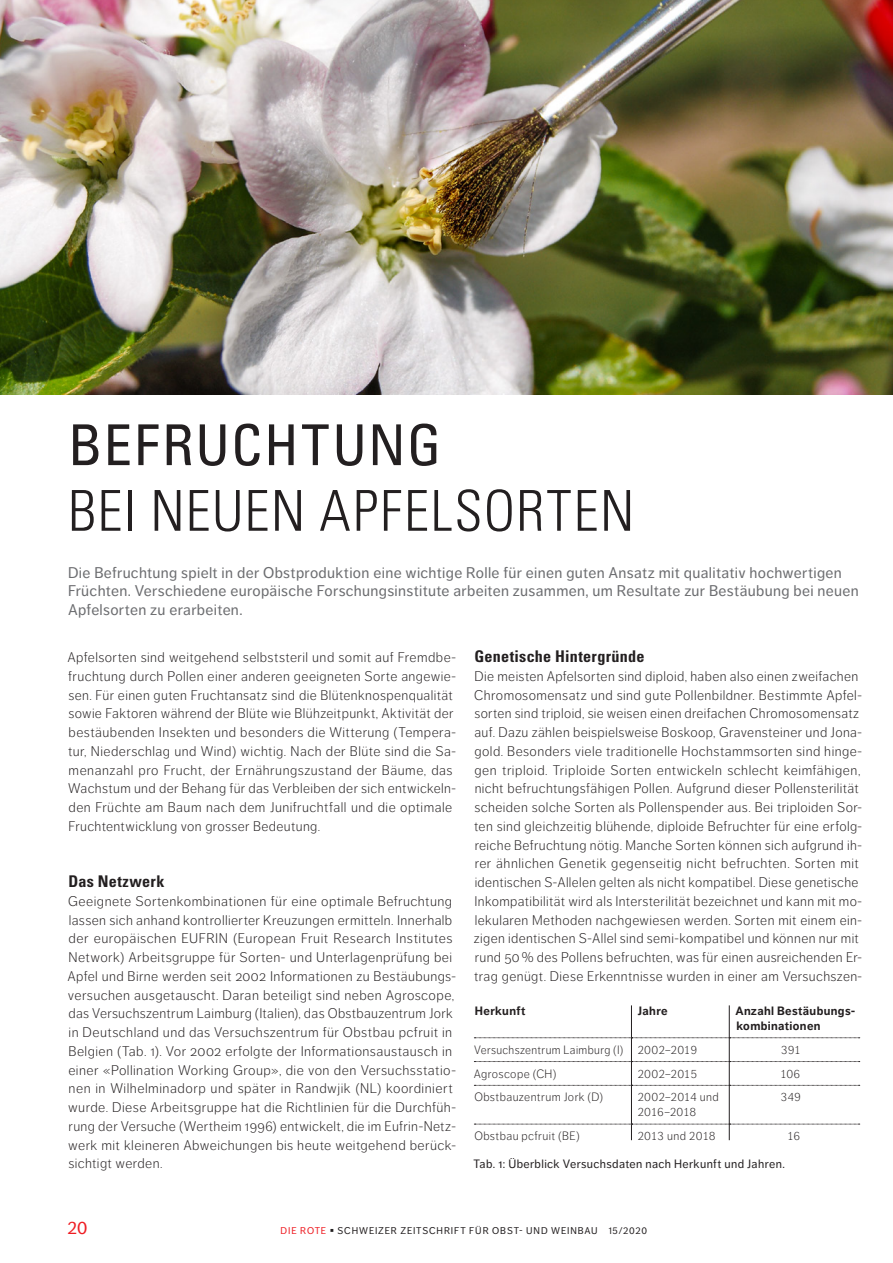
<style>
.page{position:relative;width:893px;height:1263px;background:#fff}
.page>*{position:absolute;margin:0;border:0;box-sizing:border-box;transform-origin:0 0}
.t1{font:300 condensed 56.4px "Univers";letter-spacing:.025em;color:#231f20}
.t2{font:condensed 56.4px "Univers";letter-spacing:.03em;color:#231f20}
.t3{font:18px "Dagny Pro";color:#ee1d23}
.t4{font:700 condensed 16.2px "Univers";letter-spacing:.015em;color:#231f20}
.t5{font:15.3px/18.8px "Dagny Pro";letter-spacing:.02em;color:#6c6d70}
.t6{font:300 13.8px/18.8px "Dagny Pro";letter-spacing:.03em;color:#231f20}
.t7{font:300 12px "Dagny Pro";letter-spacing:.03em;color:#231f20}
.t8{font:12px "Dagny Pro";letter-spacing:.03em;color:#231f20}
.t9{font:700 12px/15px "Dagny Pro";letter-spacing:.03em;color:#231f20}
.t10{font:300 12px/15px "Dagny Pro";letter-spacing:.005em;color:#231f20}
.t11{font:300 12px "Dagny Pro";letter-spacing:-.01em;color:#231f20}
.t12{font:9.75px "Dagny Pro";letter-spacing:.085em;color:#231f20}
.s1{color:#ee1d23}
</style>
<div class="page">
<hr style="left:631px;top:1005px;width:1px;height:32px;background:#231f20">
<hr style="left:631px;top:1085px;width:1px;height:39px;background:#231f20">
<hr style="left:729px;top:1005px;width:1px;height:33px;background:#231f20">
<svg style="left:474px;top:1037px;width:386px;height:49px"></svg>
<hr style="left:729px;top:1085px;width:1px;height:39px;background:#231f20">
<svg style="left:474px;top:1124px;width:386px;height:16px"></svg>
<img style="left:0;top:0;width:893px;height:394px">
<h1 class="t2" style="left:68px;top:409px;width:375px">BEFRUCHTUNG</h1>
<h1 class="t1" style="left:68px;top:477px;width:568px">BEI NEUEN APFELSORTEN</h1>
<p class="t5" style="left:68px;top:563px;width:792px">Die Befruchtung spielt in der Obstproduktion eine wichtige Rolle für einen guten Ansatz mit qualitativ hochwertigen<br>Früchten. Verschiedene europäische Forschungsinstitute arbeiten zusammen, um Resultate zur Bestäubung bei neuen<br>Apfelsorten zu erarbeiten.</p>
<p class="t6" style="left:67px;top:648px;width:390px">Apfelsorten sind weitgehend selbststeril und somit auf Fremdbe&shy;fruchtung durch Pollen einer anderen geeigneten Sorte angewie&shy;sen. Für einen guten Fruchtansatz sind die Blütenknospenqualität sowie Faktoren während der Blüte wie Blühzeitpunkt, Aktivität der bestäubenden Insekten und besonders die Witterung (Tempera&shy;tur, Niederschlag und Wind) wichtig. Nach der Blüte sind die Sa&shy;menanzahl pro Frucht, der Ernährungszustand der Bäume, das Wachstum und der Behang für das Verbleiben der sich entwickeln&shy;den Früchte am Baum nach dem Junifruchtfall und die optimale Fruchtentwicklung von grosser Bedeutung.</p>
<p class="t4" style="left:68px;top:871px;width:97px">Das Netzwerk</p>
<p class="t6" style="left:67px;top:892px;width:390px">Geeignete Sortenkombinationen für eine optimale Befruchtung lassen sich anhand kontrollierter Kreuzungen ermitteln. Innerhalb der europäischen EUFRIN (European Fruit Research Institutes Network) Arbeitsgruppe für Sorten- und Unterlagenprüfung bei Apfel und Birne werden seit 2002 Informationen zu Bestäubungs&shy;versuchen ausgetauscht. Daran beteiligt sind neben Agroscope, das Versuchszentrum Laimburg (Italien), das Obstbauzentrum Jork in Deutschland und das Versuchszentrum für Obstbau pcfruit in Belgien (Tab. 1). Vor 2002 erfolgte der Informationsaustausch in einer «Pollination Working Group», die von den Versuchsstatio&shy;nen in Wilhelminadorp und später in Randwjik (NL) koordiniert wurde. Diese Arbeitsgruppe hat die Richtlinien für die Durchfüh&shy;rung der Versuche (Wertheim 1996) entwickelt, die im Eufrin-Netz&shy;werk mit kleineren Abweichungen bis heute weitgehend berück&shy;sichtigt werden.</p>
<p class="t4" style="left:475px;top:646px;width:171px">Genetische Hintergründe</p>
<p class="t6" style="left:474px;top:667px;width:390px">Die meisten Apfelsorten sind diploid, haben also einen zweifachen Chromosomensatz und sind gute Pollenbildner. Bestimmte Apfel&shy;sorten sind triploid, sie weisen einen dreifachen Chromosomensatz auf. Dazu zählen beispielsweise Boskoop, Gravensteiner und Jona&shy;gold. Besonders viele traditionelle Hochstammsorten sind hinge&shy;gen triploid. Triploide Sorten entwickeln schlecht keimfähigen, nicht befruchtungsfähigen Pollen. Aufgrund dieser Pollensterilität scheiden solche Sorten als Pollenspender aus. Bei triploiden Sor&shy;ten sind gleichzeitig blühende, diploide Befruchter für eine erfolg&shy;reiche Befruchtung nötig. Manche Sorten können sich aufgrund ih&shy;rer ähnlichen Genetik gegenseitig nicht befruchten. Sorten mit identischen S-Allelen gelten als nicht kompatibel. Diese genetische Inkompatibilität wird als Intersterilität bezeichnet und kann mit mo&shy;lekularen Methoden nachgewiesen werden. Sorten mit einem ein&shy;zigen identischen S-Allel sind semi-kompatibel und können nur mit rund 50 % des Pollens befruchten, was für einen ausreichenden Er&shy;trag genügt. Diese Erkenntnisse wurden in einer am Versuchszen-</p>
<p class="t9" style="left:475px;top:1003px;width:52px">Herkunft</p>
<p class="t9" style="left:638px;top:1003px;width:31px">Jahre</p>
<p class="t9" style="left:735px;top:1003px;width:121px">Anzahl Bestäubungs&shy;kombinationen</p>
<p class="t7" style="left:474px;top:1043px;width:225px">Versuchszentrum Laimburg (I) 2002–2019</p>
<p class="t7" style="left:781px;top:1043px;width:22px">391</p>
<p class="t7" style="left:474px;top:1067px;width:84px">Agroscope (CH)</p>
<p class="t10" style="left:637px;top:1066px;width:61px">2002–2015</p>
<p class="t7" style="left:780px;top:1067px;width:22px">106</p>
<p class="t7" style="left:474px;top:1090px;width:130px">Obstbauzentrum Jork (D)</p>
<p class="t10" style="left:637px;top:1090px;width:83px">2002–2014 und<br>2016–2018</p>
<p class="t7" style="left:780px;top:1090px;width:22px">349</p>
<p class="t7" style="left:474px;top:1129px;width:107px">Obstbau pcfruit (BE)</p>
<p class="t11" style="left:637px;top:1129px;width:80px">2013 und 2018</p>
<p class="t7" style="left:787px;top:1129px;width:15px">16</p>
<p class="t8" style="left:474px;top:1157px;width:313px">Tab. 1: Überblick Versuchsdaten nach Herkunft und Jahren.</p>
<h2 class="t3" style="left:67px;top:1217px;width:22px">20</h2>
<p class="t12" style="left:281px;top:1225px;width:368px"><span class="s1">DIE ROTE</span> SCHWEIZER ZEITSCHRIFT FÜR OBST- UND WEINBAU 15/2020</p>
</div>
